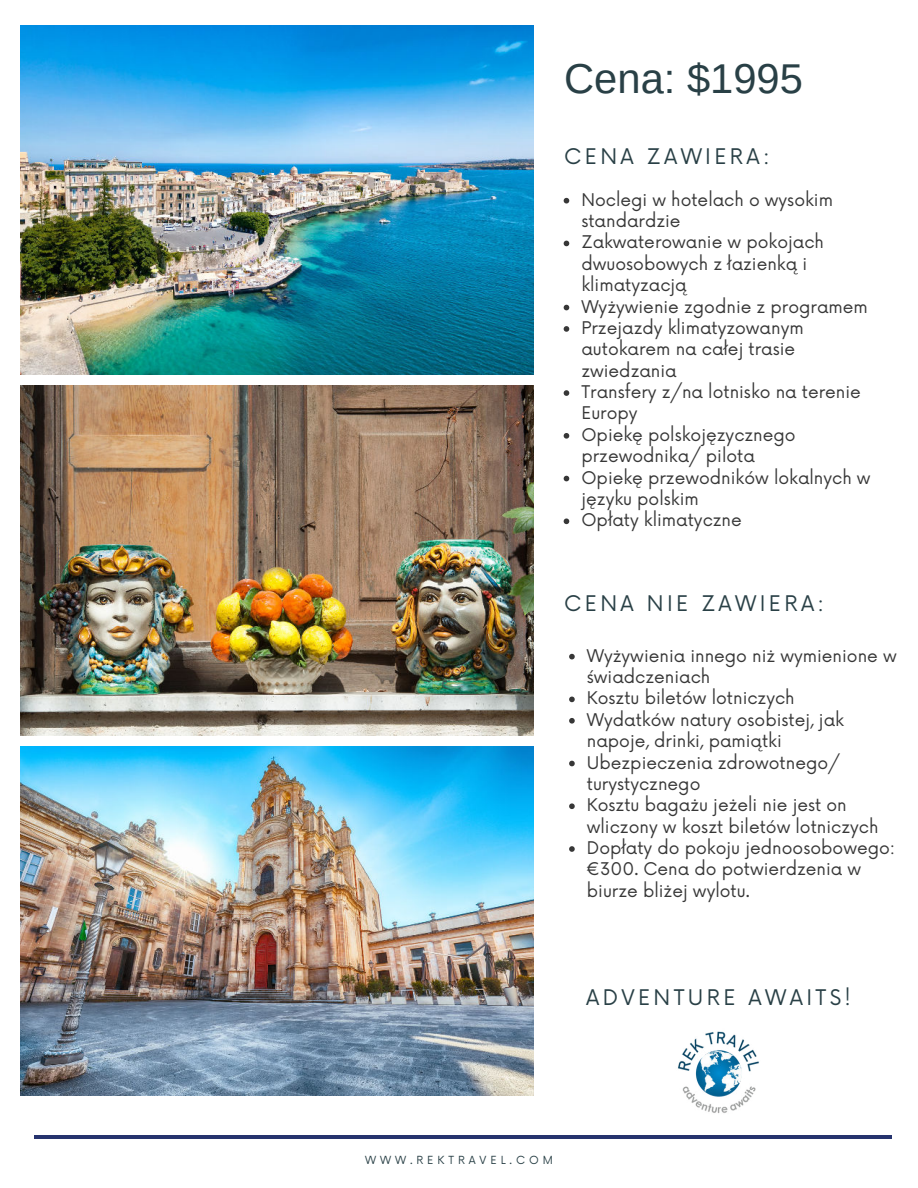
<style>
.page{position:relative;width:918px;height:1188px;background:#fff}
.page>*{position:absolute;margin:0;border:0;box-sizing:border-box;transform-origin:0 0}
.t1{font:41.7px "Arimo";color:#294046}
.t2{font:21px "Now";letter-spacing:.16em;color:#294046}
.t3{font:17.1px/21.3px "Now";color:#373737}
.t4{font:10.95px "Now";letter-spacing:.36em;color:#294046}
</style>
<div class="page">
<img style="left:21px;top:26px;width:513px;height:349px">
<img style="left:21px;top:386px;width:513px;height:350px">
<img style="left:21px;top:747px;width:513px;height:349px">
<hr style="left:35px;top:1136px;width:857px;height:3px;background:#26336e">
<img style="left:678px;top:1031px;width:81px;height:83px">
<svg style="left:564px;top:198px;width:5px;height:5px"></svg>
<svg style="left:564px;top:241px;width:5px;height:5px"></svg>
<svg style="left:564px;top:305px;width:5px;height:5px"></svg>
<svg style="left:564px;top:326px;width:5px;height:6px"></svg>
<svg style="left:564px;top:390px;width:5px;height:6px"></svg>
<svg style="left:564px;top:433px;width:5px;height:6px"></svg>
<svg style="left:564px;top:476px;width:5px;height:5px"></svg>
<svg style="left:564px;top:518px;width:5px;height:6px"></svg>
<svg style="left:569px;top:654px;width:6px;height:5px"></svg>
<svg style="left:569px;top:697px;width:6px;height:5px"></svg>
<svg style="left:569px;top:718px;width:6px;height:6px"></svg>
<svg style="left:569px;top:761px;width:6px;height:5px"></svg>
<svg style="left:569px;top:803px;width:6px;height:6px"></svg>
<svg style="left:569px;top:846px;width:6px;height:6px"></svg>
<h1 class="t1" style="left:564px;top:52px;width:240px">Cena: $1995</h1>
<p class="t2" style="left:564px;top:139px;width:207px">CENA ZAWIERA:</p>
<p class="t3" style="left:581px;top:188px;width:291px">Noclegi w hotelach o wysokim standardzie<br>Zakwaterowanie w pokojach dwuosobowych z łazienką i klimatyzacją<br>Wyżywienie zgodnie z programem<br>Przejazdy klimatyzowanym autokarem na całej trasie zwiedzania<br>Transfery z/na lotnisko na terenie<br>Europy<br>Opiekę polskojęzycznego przewodnika/ pilota<br>Opiekę przewodników lokalnych w języku polskim<br>Opłaty klimatyczne</p>
<p class="t2" style="left:564px;top:587px;width:261px">CENA NIE ZAWIERA:</p>
<p class="t3" style="left:587px;top:644px;width:311px">Wyżywienia innego niż wymienione w świadczeniach<br>Kosztu biletów lotniczych<br>Wydatków natury osobistej, jak napoje, drinki, pamiątki<br>Ubezpieczenia zdrowotnego/ turystycznego<br>Kosztu bagażu jeżeli nie jest on wliczony w koszt biletów lotniczych<br>Dopłaty do pokoju jednoosobowego: €300. Cena do potwierdzenia w biurze bliżej wylotu.</p>
<p class="t2" style="left:586px;top:981px;width:266px">ADVENTURE AWAITS!</p>
<p class="t4" style="left:365px;top:1151px;width:189px">WWW.REKTRAVEL.COM</p>
</div>
